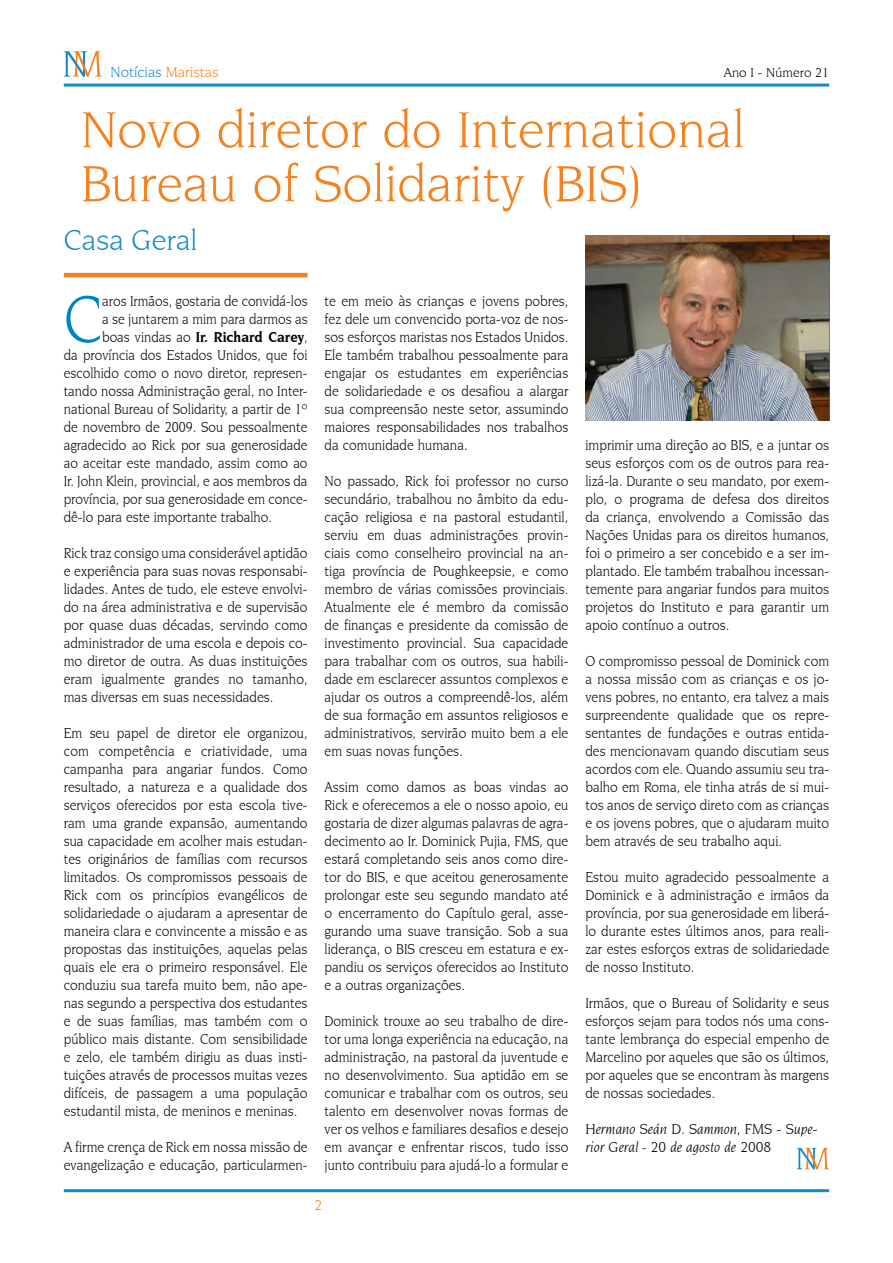
<style>
.page{position:relative;width:893px;height:1263px;background:#fff}
.page>*{position:absolute;margin:0;border:0;box-sizing:border-box;transform-origin:0 0}
.t1{font:70.05px "Novarese IT Cby BT";color:#0084c9;scale:.91 1}
.t2{font:54px/54px "Novarese IT Cby BT";color:#f5821f}
.t3{font:30px "Novarese IT Cby BT";color:#1689ca}
.t4{font:15px/18px "Novarese IT Cby BT";color:#000;text-align:justify;scale:.92 1}
.t5{font:15px "Novarese IT Cby BT";color:#000;scale:.91 1}
.t6{font:italic 15px/18px "Novarese IT Cby BT";color:#000}
.t7{font:700 15px "Novarese IT Cby BT";color:#000;scale:.91 1}
.t8{font:15px "Novarese IT Cby BT";color:#1689ca}
.t9{font:13.5px "Novarese IT Cby BT";color:#000}
.s1{color:#f5821f}
.s2{font-weight:400}
.s3{font-size:13.5px}
</style>
<div class="page">
<hr style="left:64px;top:84px;width:765px;height:3px;background:#1689ca">
<hr style="left:64px;top:1189px;width:765px;height:3px;background:#1689ca">
<hr style="left:64px;top:273px;width:244px;height:4px;background:#f5821f">
<svg style="left:64px;top:51px;width:38px;height:26px"></svg>
<svg style="left:797px;top:1148px;width:32px;height:21px"></svg>
<img style="left:585px;top:236px;width:244px;height:185px">
<p class="t8" style="left:111px;top:63px;width:110px">Notícias <span class="s1">Maristas</span></p>
<p class="t9" style="left:724px;top:64px;width:107px">Ano I - Número 21</p>
<h2 class="t2" style="left:81px;top:102px;width:666px">Novo diretor do International<br>Bureau of Solidarity (BIS)</h2>
<h3 class="t3" style="left:64px;top:222px;width:135px">Casa Geral</h3>
<h1 class="t1" style="left:64px;top:278px;width:44px">C</h1>
<p class="t5" style="left:102px;top:292px;width:227px">aros Irmãos, gostaria de convidá-los</p>
<p class="t5" style="left:102px;top:310px;width:227px">a se juntarem a mim para darmos as</p>
<p class="t7" style="left:102px;top:328px;width:227px"><span class="s2">boas vindas ao</span> Ir. Richard Carey<span class="s2">,</span></p>
<p class="t5" style="left:64px;top:346px;width:269px">da província dos Estados Unidos, que foi</p>
<p class="t5" style="left:64px;top:364px;width:269px">escolhido como o novo diretor, represen-</p>
<p class="t5" style="left:64px;top:382px;width:269px">tando nossa Administração geral, no Inter-</p>
<p class="t5" style="left:64px;top:400px;width:269px">national Bureau of Solidarity, a partir de 1º</p>
<p class="t5" style="left:64px;top:418px;width:269px">de novembro de 2009. Sou pessoalmente</p>
<p class="t5" style="left:64px;top:436px;width:269px">agradecido ao Rick por sua generosidade</p>
<p class="t5" style="left:64px;top:454px;width:269px">ao aceitar este mandado, assim como ao</p>
<p class="t5" style="left:64px;top:472px;width:269px">Ir. John Klein, provincial, e aos membros da</p>
<p class="t5" style="left:64px;top:490px;width:269px">província, por sua generosidade em conce-</p>
<p class="t5" style="left:64px;top:508px;width:230px">dê-lo para este importante trabalho.</p>
<p class="t4" style="left:64px;top:544px;width:267px">Rick traz consigo uma considerável aptidão e experiência para suas novas responsabi&shy;lidades. Antes de tudo, ele esteve envolvi&shy;do na área administrativa e de supervisão por quase duas décadas, servindo como administrador de uma escola e depois co&shy;mo diretor de outra. As duas instituições eram igualmente grandes no tamanho, mas diversas em suas necessidades.</p>
<p class="t4" style="left:64px;top:724px;width:266px">Em seu papel de diretor ele organizou, com competência e criatividade, uma campanha para angariar fundos. Como resultado, a natureza e a qualidade dos serviços oferecidos por esta escola tive&shy;ram uma grande expansão, aumentando sua capacidade em acolher mais estudan&shy;tes originários de famílias com recursos limitados. Os compromissos pessoais de Rick com os princípios evangélicos de solidariedade o ajudaram a apresentar de maneira clara e convincente a missão e as propostas das instituições, aquelas pelas quais ele era o primeiro responsável. Ele conduziu sua tarefa muito bem, não ape&shy;nas segundo a perspectiva dos estudantes e de suas famílias, mas também com o público mais distante. Com sensibilidade e zelo, ele também dirigiu as duas insti&shy;tuições através de processos muitas vezes difíceis, de passagem a uma população estudantil mista, de meninos e meninas.</p>
<p class="t4" style="left:64px;top:1138px;width:266px">A firme crença de Rick em nossa missão de evangelização e educação, particularmen-</p>
<p class="t4" style="left:325px;top:292px;width:267px">te em meio às crianças e jovens pobres, fez dele um convencido porta-voz de nos&shy;sos esforços maristas nos Estados Unidos.<br>Ele também trabalhou pessoalmente para engajar os estudantes em experiências de solidariedade e os desafiou a alargar sua compreensão neste setor, assumindo maiores responsabilidades nos trabalhos da comunidade humana.</p>
<p class="t4" style="left:325px;top:472px;width:266px">No passado, Rick foi professor no curso secundário, trabalhou no âmbito da edu&shy;cação religiosa e na pastoral estudantil, serviu em duas administrações provin&shy;ciais como conselheiro provincial na an&shy;tiga província de Poughkeepsie, e como membro de várias comissões provinciais.<br>Atualmente ele é membro da comissão de finanças e presidente da comissão de investimento provincial. Sua capacidade para trabalhar com os outros, sua habili&shy;dade em esclarecer assuntos complexos e ajudar os outros a compreendê-los, além de sua formação em assuntos religiosos e administrativos, servirão muito bem a ele em suas novas funções.</p>
<p class="t4" style="left:325px;top:778px;width:266px">Assim como damos as boas vindas ao Rick e oferecemos a ele o nosso apoio, eu gostaria de dizer algumas palavras de agra&shy;decimento ao Ir. Dominick Pujia, FMS, que estará completando seis anos como dire&shy;tor do BIS, e que aceitou generosamente prolongar este seu segundo mandato até o encerramento do Capítulo geral, asse&shy;gurando uma suave transição. Sob a sua liderança, o BIS cresceu em estatura e ex&shy;pandiu os serviços oferecidos ao Instituto e a outras organizações.</p>
<p class="t4" style="left:325px;top:1012px;width:266px">Dominick trouxe ao seu trabalho de dire&shy;tor uma longa experiência na educação, na administração, na pastoral da juventude e no desenvolvimento. Sua aptidão em se comunicar e trabalhar com os outros, seu talento em desenvolver novas formas de ver os velhos e familiares desafios e desejo em avançar e enfrentar riscos, tudo isso junto contribuiu para ajudá-lo a formular e</p>
<p class="t4" style="left:585px;top:436px;width:266px">imprimir uma direção ao BIS, e a juntar os seus esforços com os de outros para rea&shy;lizá-la. Durante o seu mandato, por exem&shy;plo, o programa de defesa dos direitos da criança, envolvendo a Comissão das Nações Unidas para os direitos humanos, foi o primeiro a ser concebido e a ser im&shy;plantado. Ele também trabalhou incessan&shy;temente para angariar fundos para muitos projetos do Instituto e para garantir um apoio contínuo a outros.</p>
<p class="t4" style="left:585px;top:652px;width:266px">O compromisso pessoal de Dominick com a nossa missão com as crianças e os jo&shy;vens pobres, no entanto, era talvez a mais surpreendente qualidade que os repre&shy;sentantes de fundações e outras entida&shy;des mencionavam quando discutiam seus acordos com ele. Quando assumiu seu tra&shy;balho em Roma, ele tinha atrás de si mui&shy;tos anos de serviço direto com as crianças e os jovens pobres, que o ajudaram muito bem através de seu trabalho aqui.</p>
<p class="t4" style="left:585px;top:868px;width:266px">Estou muito agradecido pessoalmente a Dominick e à administração e irmãos da província, por sua generosidade em liberá&shy;lo durante estes últimos anos, para reali&shy;zar estes esforços extras de solidariedade de nosso Instituto.</p>
<p class="t4" style="left:585px;top:994px;width:266px">Irmãos, que o Bureau of Solidarity e seus esforços sejam para todos nós uma cons&shy;tante lembrança do especial empenho de Marcelino por aqueles que são os últimos, por aqueles que se encontram às margens de nossas sociedades.</p>
<p class="t6" style="left:585px;top:1120px;width:234px">Hermano Seán D. Sammon, FMS - Supe&shy;rior Geral <span class="s3">-</span> 20 de agosto de 2008</p>
</div>
